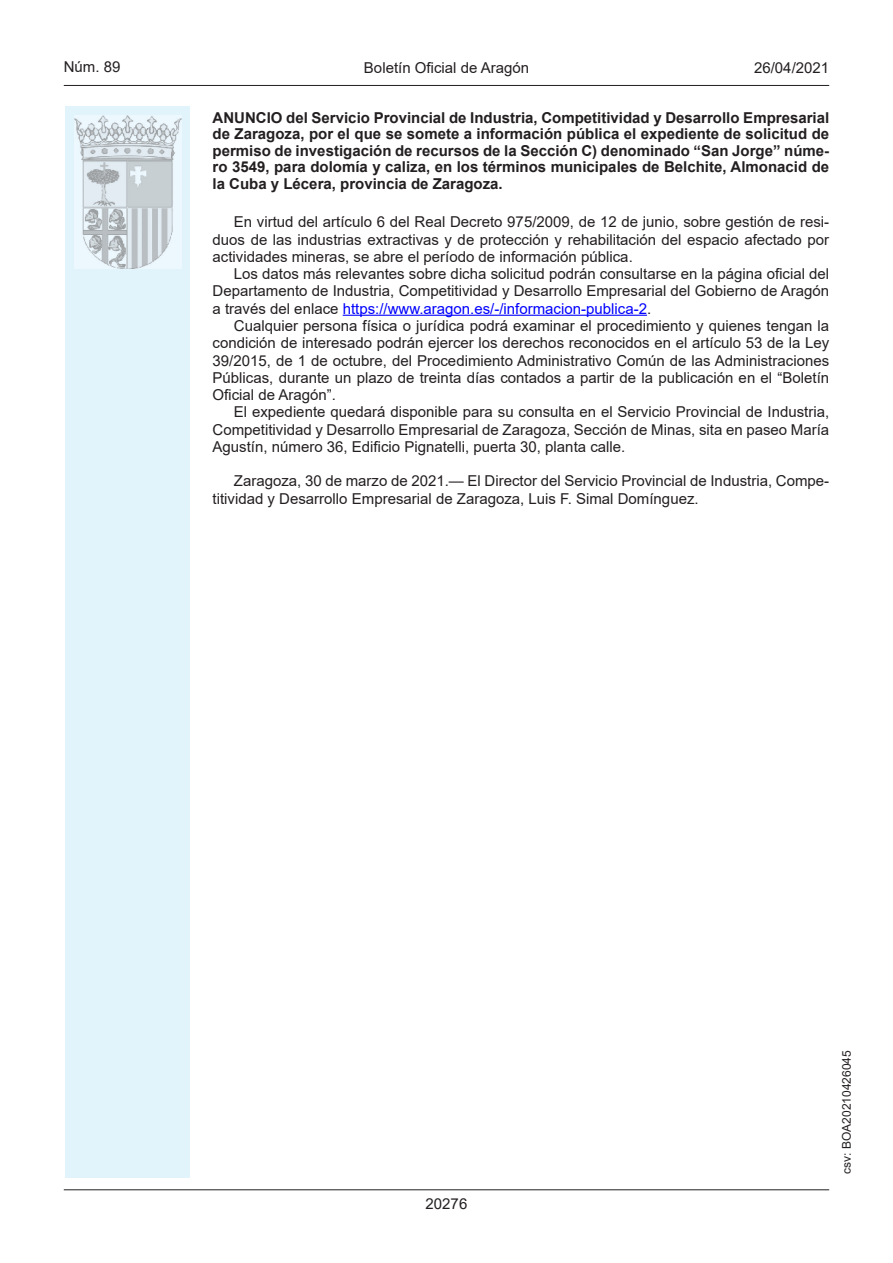
<style>
.page{position:relative;width:893px;height:1263px;background:#fff}
.page>*{position:absolute;margin:0;border:0;box-sizing:border-box;transform-origin:0 0}
.inicio_de_parrafo{font:15px/17.2px "Arial";color:#231f20;text-align:justify}
.Titulo_text{font:700 15px/16.5px "Arial";color:#231f20;text-align:justify}
.t1{font:15px "Arial MT2";color:#231f20}
.t2{font:12px "Arial MT2";color:#231f20}
.s1{color:#00f}
.s2{font-family:"Arial MT2"}
</style>
<div class="page">
<div style="left:65px;top:106px;width:125px;height:1072px;background:#e1f4fc"></div>
<img style="left:75px;top:115px;width:106px;height:153px">
<hr style="left:64px;top:85px;width:765px;height:1px;background:#231f20">
<hr style="left:64px;top:1189px;width:765px;height:1px;background:#231f20">
<hr style="left:343px;top:315px;width:304px;height:1px;background:#00f">
<p class="t1" style="left:64px;top:57px;width:58px">Núm. 89</p>
<p class="inicio_de_parrafo" style="left:364px;top:59px;width:167px">Boletín Oficial de Aragón</p>
<p class="t1" style="left:754px;top:57px;width:77px">26/04/2021</p>
<p class="Titulo_text" style="left:213px;top:110px;width:618px">ANUNCIO del Servicio Provincial de Industria, Competitividad y Desarrollo Empresarial de Zaragoza, por el que se somete a información pública el expediente de solicitud de permiso de investigación de recursos de la Sección C) denominado “San Jorge” núme&shy;ro 3549, para dolomía y caliza, en los términos municipales de Belchite, Almonacid de la Cuba y Lécera, provincia de Zaragoza.</p>
<p class="inicio_de_parrafo" style="left:213px;top:213px;width:618px;text-indent:21px">En virtud del artículo 6 del Real Decreto 975/2009, de 12 de junio, sobre gestión de resi&shy;duos de las industrias extractivas y de protección y rehabilitación del espacio afectado por actividades mineras, se abre el período de información pública.</p>
<p class="inicio_de_parrafo" style="left:213px;top:265px;width:618px;text-indent:21px">Los datos más relevantes sobre dicha solicitud podrán consultarse en la página oficial del Departamento de Industria, Competitividad y Desarrollo Empresarial del Gobierno de Aragón a través del enlace <span class="s1">https://www.aragon.es/-/informacion-publica-2</span><span class="s2">.</span></p>
<p class="inicio_de_parrafo" style="left:213px;top:317px;width:618px;text-indent:21px">Cualquier persona física o jurídica podrá examinar el procedimiento y quienes tengan la condición de interesado podrán ejercer los derechos reconocidos en el artículo 53 de la Ley 39/2015, de 1 de octubre, del Procedimiento Administrativo Común de las Administraciones Públicas, durante un plazo de treinta días contados a partir de la publicación en el “Boletín Oficial de Aragón”.</p>
<p class="inicio_de_parrafo" style="left:213px;top:403px;width:618px;text-indent:21px">El expediente quedará disponible para su consulta en el Servicio Provincial de Industria, Competitividad y Desarrollo Empresarial de Zaragoza, Sección de Minas, sita en paseo María Agustín, número 36, Edificio Pignatelli, puerta 30, planta calle.</p>
<p class="inicio_de_parrafo" style="left:213px;top:472px;width:618px;text-indent:21px">Zaragoza, 30 de marzo de 2021.— El Director del Servicio Provincial de Industria, Compe&shy;titividad y Desarrollo Empresarial de Zaragoza, Luis F. Simal Domínguez.</p>
<p class="t1" style="left:426px;top:1193px;width:43px">20276</p>
<p class="t2" style="left:838px;top:1174px;width:125px;rotate:-90deg">csv: BOA20210426045</p>
</div>
